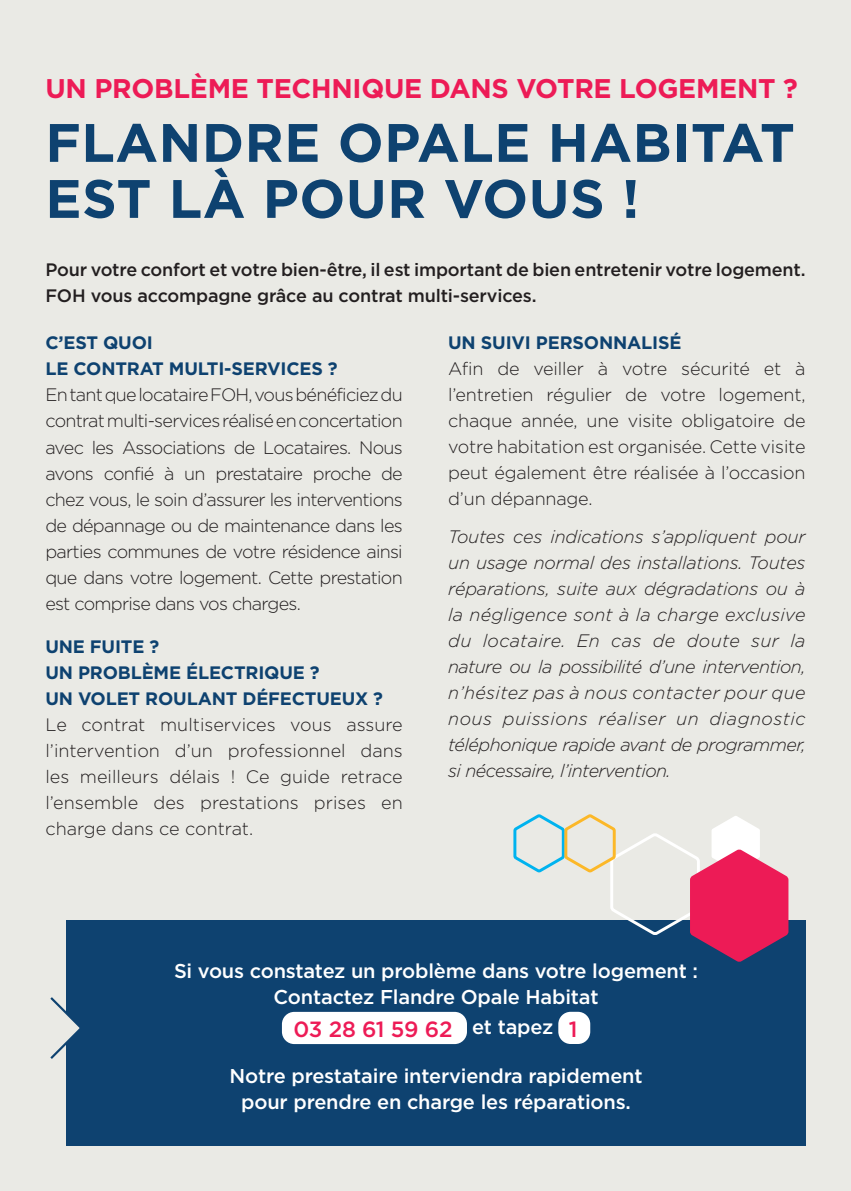
<style>
.page{position:relative;width:851px;height:1191px;background:#fff}
.page>*{position:absolute;margin:0;border:0;box-sizing:border-box;transform-origin:0 0}
.t1{font:700 54px/56px "Gotham";letter-spacing:.01em;color:#0e4270}
.t2{font:700 27px "Gotham";letter-spacing:-.01em;color:#ed1b56}
.t3{font:500 22px "Gotham";letter-spacing:-.015em;color:#ed1b56}
.t4{font:500 20px/26px "Gotham";letter-spacing:-.01em;color:#fff;text-align:center}
.t5{font:300 18px/26px "Gotham";letter-spacing:-.01em;color:#231f20;text-align:justify}
.t6{font:italic 300 18px/26px "Gotham";letter-spacing:-.03em;color:#231f20;text-align:justify}
.t7{font:500 18px/26px "Gotham";letter-spacing:-.01em;color:#231f20}
.t8{font:700 18px/26px "Gotham";letter-spacing:-.01em;color:#0e4270}
.s1{font-size:20px;color:#fff}
</style>
<div class="page">
<div style="left:0;top:0;width:850px;height:1191px;background:#eaeae5"></div>
<div style="left:67px;top:920px;width:738px;height:225px;background:#0e4270"></div>
<svg style="left:50px;top:994px;width:30px;height:67px"></svg>
<div style="left:283px;top:1013px;width:183px;height:30px;background:#fff;border-radius:11px"></div>
<div style="left:282px;top:1012px;width:185px;height:32px;border:2px solid #fff;border-radius:11px"></div>
<div style="left:559px;top:1012px;width:30px;height:31px;background:#fff;border-radius:11px"></div>
<div style="left:558px;top:1011px;width:32px;height:33px;border:2px solid #fff;border-radius:11px"></div>
<svg style="left:513px;top:814px;width:275px;height:148px"></svg>
<h2 class="t2" style="left:45px;top:73px;width:754px">UN PROBLÈME TECHNIQUE DANS VOTRE LOGEMENT ?</h2>
<h1 class="t1" style="left:45px;top:113px;width:751px">FLANDRE OPALE HABITAT<br>EST LÀ POUR VOUS !</h1>
<p class="t7" style="left:45px;top:256px;width:761px">Pour votre confort et votre bien-être, il est important de bien entretenir votre logement.<br>FOH vous accompagne grâce au contrat multi-services.</p>
<p class="t8" style="left:45px;top:330px;width:294px">C’EST QUOI<br>LE CONTRAT MULTI-SERVICES ?</p>
<p class="t5" style="left:45px;top:381px;width:359px">En tant que locataire FOH, vous bénéficiez du contrat multi-services réalisé en concertation avec les Associations de Locataires. Nous avons confié à un prestataire proche de chez vous, le soin d’assurer les interventions de dépannage ou de maintenance dans les parties communes de votre résidence ainsi que dans votre logement. Cette prestation est comprise dans vos charges.</p>
<p class="t8" style="left:45px;top:632px;width:339px">UNE FUITE ?<br>UN PROBLÈME ÉLECTRIQUE ?<br>UN VOLET ROULANT DÉFECTUEUX ?</p>
<p class="t5" style="left:45px;top:710px;width:359px">Le contrat multiservices vous assure l’intervention d’un professionnel dans les meilleurs délais ! Ce guide retrace l’ensemble des prestations prises en charge dans ce contrat.</p>
<p class="t8" style="left:448px;top:329px;width:235px">UN SUIVI PERSONNALISÉ</p>
<p class="t5" style="left:448px;top:355px;width:359px">Afin de veiller à votre sécurité et à l’entretien régulier de votre logement, chaque année, une visite obligatoire de votre habitation est organisée. Cette visite peut également être réalisée à l’occasion d’un dépannage.</p>
<p class="t6" style="left:448px;top:523px;width:359px">Toutes ces indications s’appliquent pour un usage normal des installations. Toutes réparations, suite aux dégradations ou à la négligence sont à la charge exclusive du locataire. En cas de doute sur la nature ou la possibilité d’une intervention, n’hésitez pas à nous contacter pour que nous puissions réaliser un diagnostic téléphonique rapide avant de programmer, si nécessaire, l’intervention.</p>
<p class="t4" style="left:174px;top:957px;width:525px">Si vous constatez un problème dans votre logement :<br>Contactez Flandre Opale Habitat</p>
<p class="t3" style="left:293px;top:1014px;width:286px">03 28 61 59 62 <span class="s1">et tapez</span> 1</p>
<p class="t4" style="left:229px;top:1062px;width:414px">Notre prestataire interviendra rapidement pour prendre en charge les réparations.</p>
</div>
